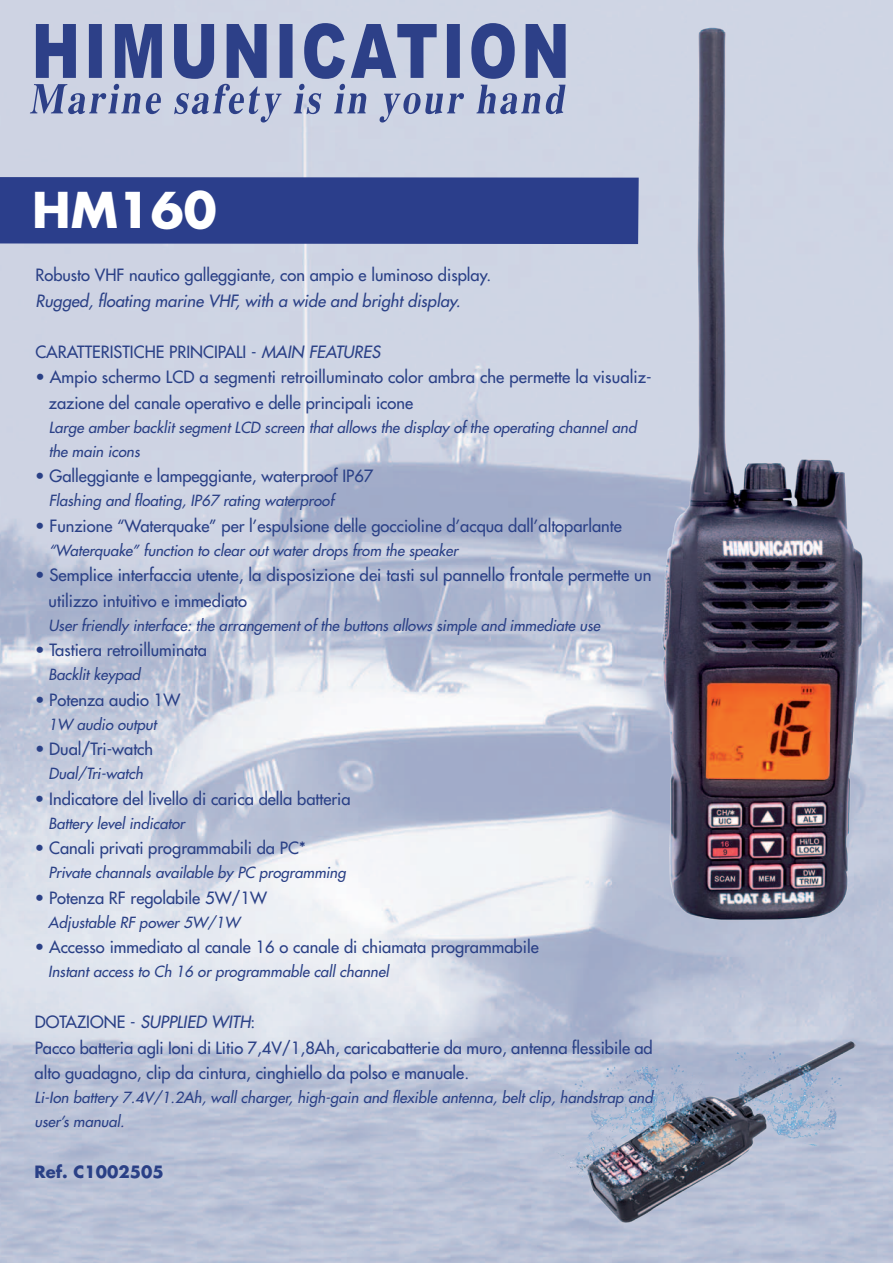
<style>
.page{position:relative;width:893px;height:1263px;background:#fff}
.page>*{position:absolute;margin:0;border:0;box-sizing:border-box;transform-origin:0 0}
.t1{font:700 48px "Futura";color:#fff}
.t2{font:16.5px/25.5px "Futura";color:#2a4086}
.t3{font:italic 16.5px "Futura";color:#2a4086}
.t4{font:700 16.5px "Futura";color:#2a4086}
.t5{font:italic 15px/24px "Futura";color:#2a4086}
.s1{font-style:italic}
</style>
<div class="page">
<img style="left:0;top:0;width:893px;height:1263px">
<div style="left:0;top:177px;width:639px;height:67px;background:#2b3e8b"></div>
<svg style="left:30px;top:23px;width:536px;height:100px;background:#919cc0"></svg>
<img style="left:651px;top:18px;width:222px;height:907px">
<img style="left:545px;top:1021px;width:310px;height:216px">
<h1 class="t1" style="left:32px;top:178px;width:186px">HM160</h1>
<p class="t2" style="left:35px;top:263px;width:457px">Robusto VHF nautico galleggiante, con ampio e luminoso display.</p>
<p class="t3" style="left:35px;top:290px;width:427px">Rugged, floating marine VHF, with a wide and bright display.</p>
<p class="t2" style="left:35px;top:339px;width:346px">CARATTERISTICHE PRINCIPALI - <span class="s1">MAIN FEATURES</span></p>
<p class="t2" style="left:49px;top:365px;width:604px;text-indent:-13px">• Ampio schermo LCD a segmenti retroilluminato color ambra che permette la visualiz&shy;zazione del canale operativo e delle principali icone</p>
<p class="t5" style="left:49px;top:415px;width:589px">Large amber backlit segment LCD screen that allows the display of the operating channel and the main icons</p>
<p class="t2" style="left:35px;top:464px;width:340px">• Galleggiante e lampeggiante, waterproof IP67</p>
<p class="t5" style="left:49px;top:489px;width:287px">Flashing and floating, IP67 rating waterproof</p>
<p class="t2" style="left:35px;top:513px;width:588px">• Funzione “Waterquake” per l’espulsione delle goccioline d’acqua dall’altoparlante</p>
<p class="t5" style="left:49px;top:538px;width:411px">“Waterquake” function to clear out water drops from the speaker</p>
<p class="t2" style="left:49px;top:563px;width:605px;text-indent:-13px">• Semplice interfaccia utente, la disposizione dei tasti sul pannello frontale permette un utilizzo intuitivo e immediato</p>
<p class="t5" style="left:49px;top:613px;width:553px">User friendly interface: the arrangement of the buttons allows simple and immediate use</p>
<p class="t2" style="left:35px;top:638px;width:173px">• Tastiera retroilluminata</p>
<p class="t5" style="left:49px;top:663px;width:93px">Backlit keypad</p>
<p class="t2" style="left:35px;top:687px;width:147px">• Potenza audio 1W</p>
<p class="t5" style="left:49px;top:712px;width:110px">1W audio output</p>
<p class="t2" style="left:35px;top:737px;width:120px">• Dual/Tri-watch</p>
<p class="t5" style="left:48px;top:762px;width:96px">Dual/Tri-watch</p>
<p class="t2" style="left:35px;top:786px;width:317px">• Indicatore del livello di carica della batteria</p>
<p class="t5" style="left:48px;top:811px;width:138px">Battery level indicator</p>
<p class="t2" style="left:35px;top:836px;width:273px">• Canali privati programmabili da PC*</p>
<p class="t5" style="left:48px;top:861px;width:299px">Private channals available by PC programming</p>
<p class="t2" style="left:35px;top:885px;width:234px">• Potenza RF regolabile 5W/1W</p>
<p class="t5" style="left:48px;top:910px;width:193px">Adjustable RF power 5W/1W</p>
<p class="t2" style="left:35px;top:935px;width:505px">• Accesso immediato al canale 16 o canale di chiamata programmabile</p>
<p class="t5" style="left:48px;top:960px;width:342px">Instant access to Ch 16 or programmable call channel</p>
<p class="t2" style="left:35px;top:1010px;width:619px">DOTAZIONE - <span class="s1">SUPPLIED WITH</span>:<br>Pacco batteria agli Ioni di Litio 7,4V/1,8Ah, caricabatterie da muro, antenna flessibile ad alto guadagno, clip da cintura, cinghiello da polso e manuale.</p>
<p class="t5" style="left:35px;top:1086px;width:620px">Li-Ion battery 7.4V/1.2Ah, wall charger, high-gain and flexible antenna, belt clip, handstrap and user’s manual.</p>
<p class="t4" style="left:34px;top:1161px;width:131px">Ref. C1002505</p>
</div>
